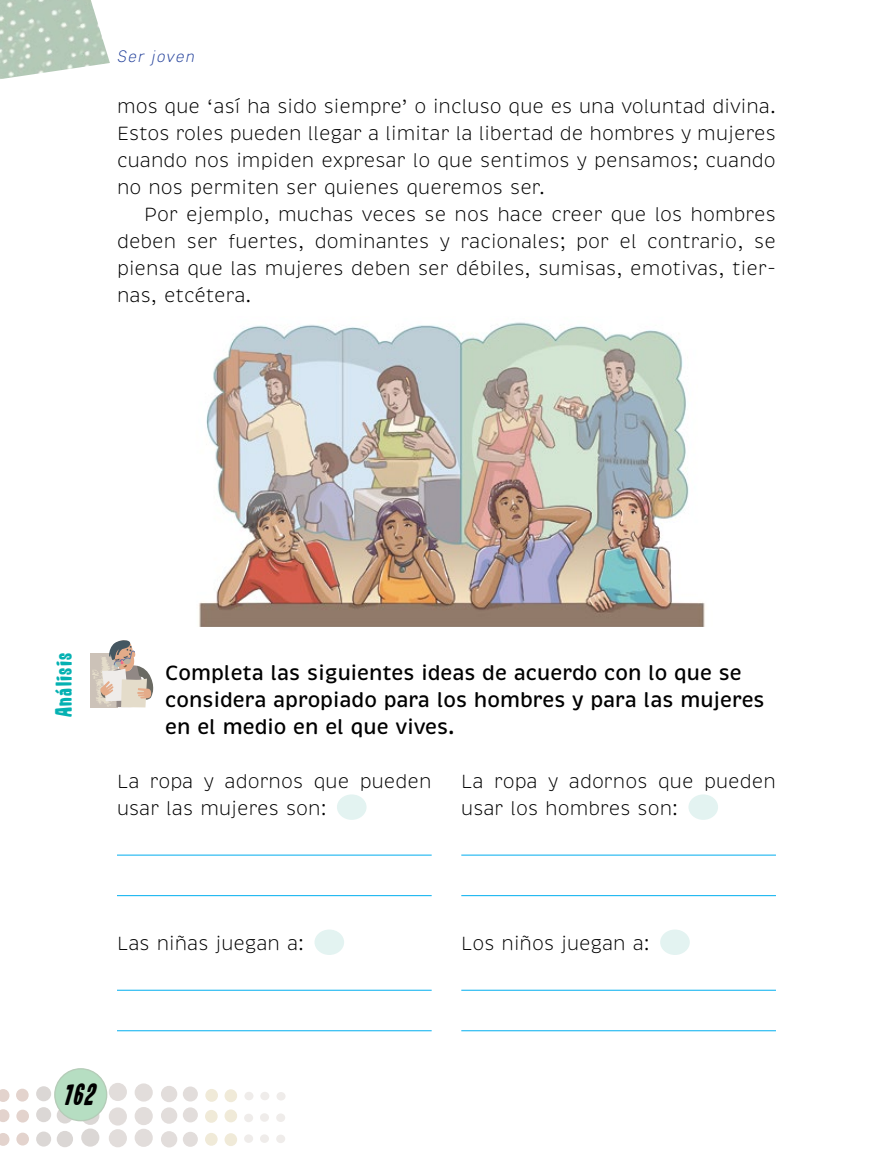
<style>
.page{position:relative;width:893px;height:1149px;background:#fff}
.page>*{position:absolute;margin:0;border:0;box-sizing:border-box;transform-origin:0 0}
.t1{font:italic 33px "Whiskers AOE";color:#000}
.t2{font:27px "Whiskers AOE";letter-spacing:.05em;color:#04b1b2}
.t3{font:500 21px/27px "Brevia";color:#000}
.t4{font:300 19.5px/27px "Brevia";color:#000;text-align:justify}
.t5{font:italic 300 16.5px "Core Sans DS25";letter-spacing:.1em;color:#213f9a}
</style>
<div class="page">
<div style="left:109px;top:1082px;width:18px;height:18px;background:#e2dddb;border-radius:50%"></div>
<div style="left:109px;top:1106px;width:18px;height:19px;background:#e2dddb;border-radius:50%"></div>
<div style="left:109px;top:1128px;width:18px;height:18px;background:#e2dddb;border-radius:50%"></div>
<div style="left:81px;top:1128px;width:18px;height:18px;background:#dbd7d5;border-radius:50%"></div>
<div style="left:57px;top:1130px;width:16px;height:16px;background:#dbd7d5;border-radius:50%"></div>
<div style="left:36px;top:1131px;width:15px;height:15px;background:#dbd7d5;border-radius:50%"></div>
<div style="left:16px;top:1132px;width:13px;height:13px;background:#e3d3cd;border-radius:50%"></div>
<svg style="left:0;top:1133px;width:9px;height:12px"></svg>
<svg style="left:81px;top:1106px;width:18px;height:18px"></svg>
<svg style="left:57px;top:1106px;width:16px;height:17px"></svg>
<div style="left:36px;top:1106px;width:15px;height:15px;background:#dbd7d5;border-radius:50%"></div>
<div style="left:16px;top:1109px;width:13px;height:13px;background:#e3d3cd;border-radius:50%"></div>
<svg style="left:0;top:1109px;width:9px;height:12px"></svg>
<div style="left:36px;top:1085px;width:15px;height:15px;background:#dbd7d5;border-radius:50%"></div>
<div style="left:16px;top:1088px;width:13px;height:13px;background:#e3d3cd;border-radius:50%"></div>
<svg style="left:0;top:1089px;width:9px;height:12px"></svg>
<div style="left:244px;top:1133px;width:9px;height:9px;background:#efecea;border-radius:50%"></div>
<div style="left:260px;top:1133px;width:9px;height:9px;background:#efecea;border-radius:50%"></div>
<div style="left:276px;top:1134px;width:9px;height:8px;background:#efecea;border-radius:50%"></div>
<div style="left:135px;top:1128px;width:18px;height:18px;background:#e2dddb;border-radius:50%"></div>
<div style="left:161px;top:1130px;width:16px;height:17px;background:#e2dddb;border-radius:50%"></div>
<div style="left:183px;top:1131px;width:15px;height:15px;background:#e2dddb;border-radius:50%"></div>
<div style="left:205px;top:1132px;width:13px;height:13px;background:#f0ead8;border-radius:50%"></div>
<div style="left:225px;top:1132px;width:12px;height:13px;background:#f0ead8;border-radius:50%"></div>
<div style="left:135px;top:1106px;width:18px;height:18px;background:#e2dddb;border-radius:50%"></div>
<div style="left:161px;top:1106px;width:16px;height:17px;background:#e2dddb;border-radius:50%"></div>
<div style="left:183px;top:1106px;width:15px;height:15px;background:#e2dddb;border-radius:50%"></div>
<div style="left:205px;top:1109px;width:13px;height:13px;background:#f0ead8;border-radius:50%"></div>
<div style="left:225px;top:1109px;width:12px;height:12px;background:#f0ead8;border-radius:50%"></div>
<div style="left:244px;top:1113px;width:9px;height:8px;background:#efecea;border-radius:50%"></div>
<div style="left:244px;top:1091px;width:9px;height:8px;background:#efecea;border-radius:50%"></div>
<div style="left:260px;top:1091px;width:9px;height:8px;background:#efecea;border-radius:50%"></div>
<div style="left:260px;top:1112px;width:9px;height:9px;background:#efecea;border-radius:50%"></div>
<div style="left:276px;top:1113px;width:9px;height:8px;background:#efecea;border-radius:50%"></div>
<div style="left:276px;top:1091px;width:10px;height:9px;background:#efecea;border-radius:50%"></div>
<div style="left:135px;top:1083px;width:18px;height:18px;background:#e2dddb;border-radius:50%"></div>
<div style="left:161px;top:1085px;width:16px;height:16px;background:#e2dddb;border-radius:50%"></div>
<div style="left:183px;top:1086px;width:15px;height:15px;background:#e2dddb;border-radius:50%"></div>
<div style="left:205px;top:1088px;width:13px;height:13px;background:#f0ead8;border-radius:50%"></div>
<div style="left:225px;top:1088px;width:12px;height:13px;background:#f0ead8;border-radius:50%"></div>
<img style="left:0;top:0;width:110px;height:79px">
<div style="left:55px;top:1068px;width:52px;height:52px;background:#b6dec2;border-radius:50%"></div>
<div style="left:54px;top:1067px;width:53px;height:53px;border:1px solid #b5ccb8;border-radius:50%"></div>
<img style="left:199px;top:322px;width:506px;height:304px">
<hr style="left:117px;top:854px;width:315px;height:1px;background:#00aeef">
<hr style="left:117px;top:895px;width:315px;height:1px;background:#00aeef">
<hr style="left:117px;top:989px;width:315px;height:1px;background:#00aeef">
<hr style="left:117px;top:1030px;width:315px;height:1px;background:#00aeef">
<div style="left:337px;top:794px;width:30px;height:25px;background:#e3f3f1;border-radius:50%"></div>
<div style="left:314px;top:929px;width:30px;height:25px;background:#e3f3f1;border-radius:50%"></div>
<hr style="left:461px;top:854px;width:315px;height:1px;background:#00aeef">
<hr style="left:461px;top:895px;width:315px;height:1px;background:#00aeef">
<hr style="left:461px;top:989px;width:315px;height:1px;background:#00aeef">
<hr style="left:461px;top:1030px;width:315px;height:1px;background:#00aeef">
<div style="left:688px;top:794px;width:30px;height:25px;background:#e3f3f1;border-radius:50%"></div>
<div style="left:660px;top:929px;width:30px;height:25px;background:#e3f3f1;border-radius:50%"></div>
<div style="left:90px;top:653px;width:27px;height:54px;background:#ccc2b8"></div>
<svg style="left:92px;top:640px;width:61px;height:67px"></svg>
<p class="t5" style="left:117px;top:45px;width:79px">Ser joven</p>
<p class="t4" style="left:117px;top:93px;width:660px">mos que ‘así ha sido siempre’ o incluso que es una voluntad divina.<br>Estos roles pueden llegar a limitar la libertad de hombres y mujeres cuando nos impiden expresar lo que sentimos y pensamos; cuando no nos permiten ser quienes queremos ser.</p>
<p class="t4" style="left:117px;top:201px;width:660px;text-indent:27px">Por ejemplo, muchas veces se nos hace creer que los hombres deben ser fuertes, dominantes y racionales; por el contrario, se piensa que las mujeres deben ser débiles, sumisas, emotivas, tier&shy;nas, etcétera.</p>
<h2 class="t2" style="left:49px;top:716px;width:65px;rotate:-90deg">Análisis</h2>
<p class="t3" style="left:165px;top:659px;width:601px">Completa las siguientes ideas de acuerdo con lo que se considera apropiado para los hombres y para las mujeres en el medio en el que vives.</p>
<p class="t4" style="left:117px;top:768px;width:316px">La ropa y adornos que pueden usar las mujeres son:</p>
<p class="t4" style="left:461px;top:768px;width:316px">La ropa y adornos que pueden usar los hombres son:</p>
<p class="t4" style="left:117px;top:930px;width:189px">Las niñas juegan a:</p>
<p class="t4" style="left:461px;top:930px;width:190px">Los niños juegan a:</p>
<h1 class="t1" style="left:62px;top:1077px;width:32px">162</h1>
</div>
